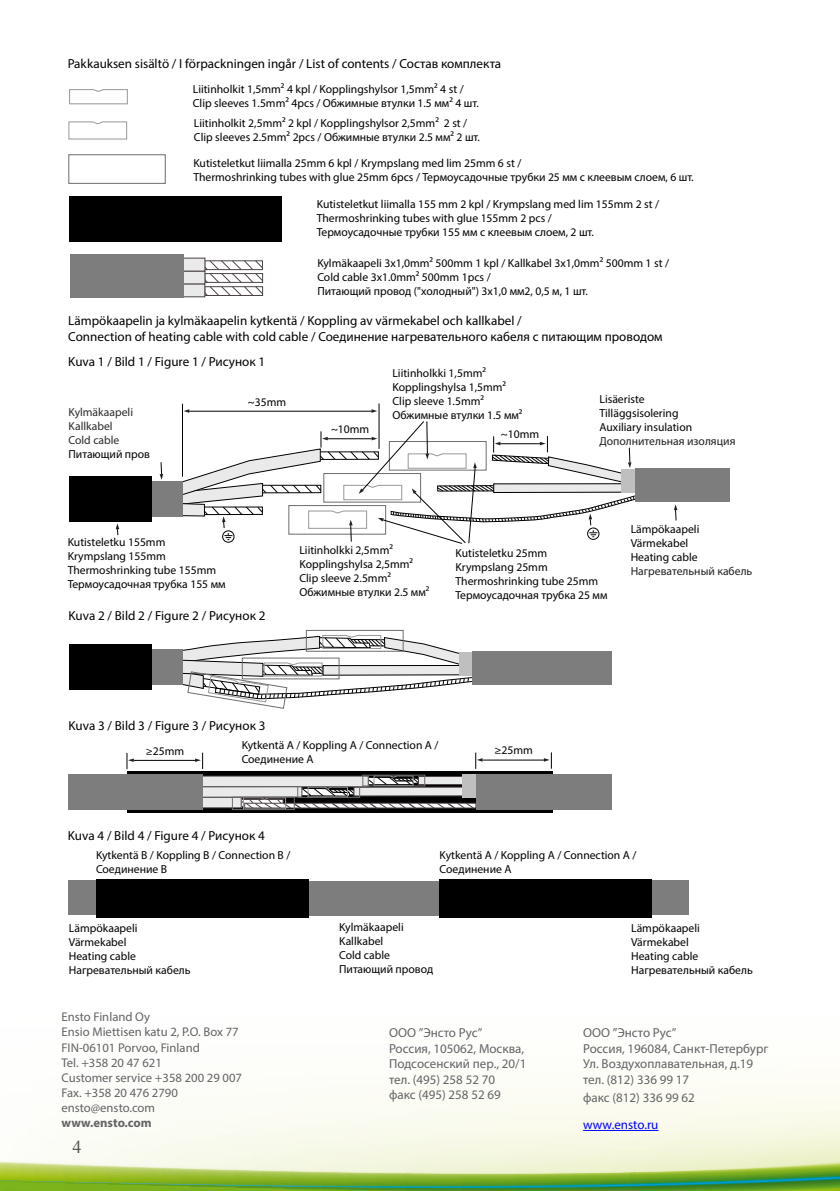
<style>
.page{position:relative;width:840px;height:1191px;background:#fff}
.page>*{position:absolute;margin:0;border:0;box-sizing:border-box;transform-origin:0 0}
.t1{font:18px "Times New Roman";color:#231f20}
.t2{font:13px/15.8px "Myriad Pro";color:#000}
.Leipäteksti_bullets{font:13px "Myriad Pro";color:#636366}
.Leipäteksti{font:13px "Myriad Pro";color:#636366}
.Leipäteksti_bullets-2{font:13px "Myriad Pro";color:#00f}
.t3{font:12.6px "Myriad Pro";color:#636366}
.t4{font:700 12.6px "Myriad Pro";color:#636366}
.t5{font:11.6px/14px "Myriad Pro";color:#000}
.t6{font:11.6px/14px "Myriad Pro";color:#2a2a2a}
.s1{color:#231f20}
.s2{color:#000}
.s3{color:#fff}
</style>
<div class="page">
<svg style="left:0;top:1084px;width:839px;height:107px"></svg>
<hr style="left:583px;top:1130px;width:75px;height:1px;background:#00f">
<svg style="left:68px;top:121px;width:59px;height:19px"></svg>
<div style="left:151px;top:649px;width:32px;height:36px;background:#7d7d7d"></div>
<div style="left:70px;top:644px;width:82px;height:46px;background:#000"></div>
<div style="left:306px;top:630px;width:97px;height:21px;border:1px solid #6d6d6d"></div>
<svg style="left:183px;top:634px;width:290px;height:75px"></svg>
<div style="left:459px;top:652px;width:13px;height:24px;background:#bfbfbf"></div>
<div style="left:472px;top:650px;width:139px;height:34px;background:#7d7d7d"></div>
<div style="left:69px;top:197px;width:212px;height:45px;background:#000"></div>
<div style="left:68px;top:154px;width:97px;height:30px;border:1px solid #6d6d6d"></div>
<svg style="left:205px;top:260px;width:58px;height:37px"></svg>
<div style="left:182px;top:284px;width:23px;height:13px;background:#eaeaea"></div>
<div style="left:182px;top:283px;width:23px;height:14px;border:1px solid #4c4444"></div>
<div style="left:182px;top:271px;width:23px;height:13px;background:#eaeaea"></div>
<div style="left:182px;top:271px;width:23px;height:13px;border:1px solid #4c4444"></div>
<div style="left:182px;top:258px;width:23px;height:13px;background:#eaeaea"></div>
<div style="left:70px;top:255px;width:113px;height:43px;background:#7d7d7d"></div>
<div style="left:651px;top:880px;width:37px;height:34px;background:#7d7d7d"></div>
<div style="left:307px;top:881px;width:133px;height:34px;background:#7d7d7d"></div>
<div style="left:68px;top:880px;width:28px;height:35px;background:#7d7d7d"></div>
<div style="left:96px;top:878px;width:212px;height:39px;background:#000"></div>
<div style="left:439px;top:879px;width:213px;height:38px;background:#000"></div>
<svg style="left:69px;top:89px;width:59px;height:16px"></svg>
<div style="left:127px;top:771px;width:425px;height:41px;background:#000"></div>
<div style="left:202px;top:797px;width:39px;height:10px;background:#eaeaea"></div>
<div style="left:202px;top:797px;width:39px;height:11px;border:1px solid #4c4444"></div>
<div style="left:244px;top:803px;width:232px;height:5px;border:1px solid #4c4444"></div>
<div style="left:462px;top:774px;width:14px;height:23px;background:#bfbfbf"></div>
<div style="left:475px;top:774px;width:136px;height:35px;background:#7d7d7d"></div>
<div style="left:202px;top:786px;width:100px;height:11px;background:#eaeaea"></div>
<div style="left:202px;top:776px;width:166px;height:10px;background:#eaeaea"></div>
<div style="left:202px;top:775px;width:166px;height:12px;border:1px solid #4c4444"></div>
<div style="left:68px;top:774px;width:135px;height:35px;background:#7d7d7d"></div>
<svg style="left:239px;top:775px;width:235px;height:34px"></svg>
<div style="left:232px;top:796px;width:62px;height:14px;border:1px solid #6d6d6d"></div>
<div style="left:297px;top:786px;width:63px;height:11px;border:1px solid #6d6d6d"></div>
<div style="left:362px;top:775px;width:63px;height:11px;border:1px solid #6d6d6d"></div>
<div style="left:634px;top:468px;width:95px;height:34px;background:#7d7d7d"></div>
<div style="left:151px;top:481px;width:31px;height:36px;background:#7d7d7d"></div>
<div style="left:69px;top:476px;width:82px;height:45px;background:#000"></div>
<svg style="left:475px;top:752px;width:7px;height:17px"></svg>
<hr style="left:482px;top:759px;width:63px;height:1px;background:#000">
<svg style="left:543px;top:752px;width:8px;height:16px"></svg>
<svg style="left:126px;top:753px;width:8px;height:16px"></svg>
<hr style="left:134px;top:760px;width:62px;height:1px;background:#000">
<svg style="left:195px;top:752px;width:8px;height:17px"></svg>
<hr style="left:182px;top:404px;width:1px;height:73px;background:#000">
<hr style="left:378px;top:403px;width:1px;height:46px;background:#000">
<svg style="left:184px;top:409px;width:5px;height:4px"></svg>
<hr style="left:189px;top:411px;width:184px;height:1px;background:#000">
<svg style="left:371px;top:409px;width:6px;height:4px"></svg>
<svg style="left:159px;top:462px;width:4px;height:18px"></svg>
<svg style="left:116px;top:523px;width:3px;height:12px"></svg>
<svg style="left:674px;top:504px;width:3px;height:16px"></svg>
<svg style="left:182px;top:420px;width:453px;height:124px"></svg>
<p class="t2" style="left:68px;top:55px;width:435px">Pakkauksen sisältö / I förpackningen ingår / List of contents / Состав комплекта</p>
<p class="t5" style="left:193px;top:82px;width:287px">Liitinholkit 1,5mm² 4 kpl / Kopplingshylsor 1,5mm² 4 st /<br>Clip sleeves 1.5mm² 4pcs / Обжимные втулки 1.5 мм² 4 шт.</p>
<p class="t5" style="left:194px;top:116px;width:287px">Liitinholkit 2,5mm² 2 kpl / Kopplingshylsor 2,5mm² 2 st /<br>Clip sleeves 2.5mm² 2pcs / Обжимные втулки 2.5 мм² 2 шт.</p>
<p class="t5" style="left:193px;top:156px;width:501px">Kutisteletkut liimalla 25mm 6 kpl / Krympslang med lim 25mm 6 st /<br>Thermoshrinking tubes with glue 25mm 6pcs / Термоусадочные трубки 25 мм с клеевым слоем, 6 шт.</p>
<p class="t5" style="left:316px;top:197px;width:343px">Kutisteletkut liimalla 155 mm 2 kpl / Krympslang med lim 155mm 2 st /<br>Thermoshrinking tubes with glue 155mm 2 pcs /<br>Термоусадочные трубки 155 мм с клеевым слоем, 2 шт.</p>
<p class="t5" style="left:317px;top:256px;width:353px">Kylmäkaapeli 3x1,0mm² 500mm 1 kpl / Kallkabel 3x1,0mm² 500mm 1 st /<br>Cold cable 3x1.0mm² 500mm 1pcs /<br>Питающий провод ("холодный") 3х1,0 мм2, 0,5 м, 1 шт.</p>
<p class="t2" style="left:68px;top:313px;width:595px">Lämpökaapelin ja kylmäkaapelin kytkentä / Koppling av värmekabel och kallkabel /<br>Connection of heating cable with cold cable / Соединение нагревательного кабеля с питающим проводом</p>
<p class="t2" style="left:68px;top:353px;width:198px">Kuva 1 / Bild 1 / Figure 1 / Рисунок 1</p>
<p class="t5" style="left:392px;top:366px;width:131px">Liitinholkki 1,5mm²<br>Kopplingshylsa 1,5mm²<br>Clip sleeve 1.5mm²<br>Обжимные втулки 1.5 мм²</p>
<p class="t5" style="left:599px;top:392px;width:137px">Lisäeriste<br>Tilläggsisolering<br>Auxiliary insulation<br><span class="s1">Дополнительная изоляция</span></p>
<p class="t5" style="left:248px;top:394px;width:40px">~35mm</p>
<p class="t6" style="left:68px;top:405px;width:95px">Kylmäkaapeli<br>Kallkabel<br>Cold cable<br><span class="s2">Питающий пров</span><span class="s3">од</span></p>
<p class="t5" style="left:331px;top:422px;width:40px">~10mm</p>
<p class="t5" style="left:500px;top:427px;width:40px">~10mm</p>
<p class="t5" style="left:68px;top:534px;width:159px">Kutisteletku 155mm<br>Krympslang 155mm<br>Thermoshrinking tube 155mm<br>Термоусадочная трубка 155 мм</p>
<p class="t2" style="left:68px;top:607px;width:198px">Kuva 2 / Bild 2 / Figure 2 / Рисунок 2</p>
<p class="t5" style="left:299px;top:543px;width:131px">Liitinholkki 2,5mm²<br>Kopplingshylsa 2,5mm²<br>Clip sleeve 2.5mm²<br>Обжимные втулки 2.5 мм²</p>
<p class="t5" style="left:455px;top:546px;width:153px">Kutisteletku 25mm<br>Krympslang 25mm<br>Thermoshrinking tube 25mm<br>Термоусадочная трубка 25 мм</p>
<p class="t5" style="left:630px;top:522px;width:123px">Lämpökaapeli<br>Värmekabel<br>Heating cable<br><span class="s1">Нагревательный кабель</span></p>
<p class="t2" style="left:68px;top:718px;width:198px">Kuva 3 / Bild 3 / Figure 3 / Рисунок 3</p>
<p class="t5" style="left:146px;top:743px;width:40px">≥25mm</p>
<p class="t5" style="left:241px;top:738px;width:198px">Kytkentä A / Koppling A / Connection A /<br>Соединение А</p>
<p class="t5" style="left:494px;top:743px;width:40px">≥25mm</p>
<p class="t2" style="left:68px;top:827px;width:198px">Kuva 4 / Bild 4 / Figure 4 / Рисунок 4</p>
<p class="t5" style="left:96px;top:848px;width:196px">Kytkentä B / Koppling B / Connection B /<br>Соединение B</p>
<p class="t5" style="left:439px;top:848px;width:198px">Kytkentä A / Koppling A / Connection A /<br>Соединение А</p>
<p class="t5" style="left:69px;top:920px;width:123px">Lämpökaapeli<br>Värmekabel<br>Heating cable<br>Нагревательный кабель</p>
<p class="t3" style="left:61px;top:1009px;width:90px">Ensto Finland Oy</p>
<p class="t3" style="left:61px;top:1024px;width:179px">Ensio Miettisen katu 2, P.O. Box 77</p>
<p class="t3" style="left:61px;top:1039px;width:140px">FIN-06101 Porvoo, Finland</p>
<p class="t3" style="left:61px;top:1054px;width:102px">Tel. +358 20 47 621</p>
<p class="t3" style="left:61px;top:1069px;width:182px">Customer service +358 200 29 007</p>
<p class="t3" style="left:61px;top:1085px;width:118px">Fax. +358 20 476 2790</p>
<p class="t3" style="left:61px;top:1100px;width:95px">ensto@ensto.com</p>
<p class="t4" style="left:61px;top:1115px;width:92px">www.ensto.com</p>
<h1 class="t1" style="left:72px;top:1134px;width:10px">4</h1>
<p class="t5" style="left:339px;top:920px;width:95px">Kylmäkaapeli<br>Kallkabel<br>Cold cable<br>Питающий провод</p>
<p class="Leipäteksti_bullets" style="left:389px;top:1024px;width:95px">ООО ”Энсто Рус”</p>
<p class="Leipäteksti_bullets" style="left:389px;top:1040px;width:136px">Россия, 105062, Москва,</p>
<p class="Leipäteksti_bullets" style="left:389px;top:1055px;width:139px">Подсосенский пер., 20/1</p>
<p class="Leipäteksti_bullets" style="left:389px;top:1071px;width:108px">тел. (495) 258 52 70</p>
<p class="Leipäteksti_bullets" style="left:389px;top:1087px;width:113px">факс (495) 258 52 69</p>
<p class="t5" style="left:630px;top:921px;width:123px">Lämpökaapeli<br>Värmekabel<br>Heating cable<br>Нагревательный кабель</p>
<p class="Leipäteksti_bullets" style="left:583px;top:1024px;width:95px">ООО ”Энсто Рус”</p>
<p class="Leipäteksti_bullets" style="left:583px;top:1040px;width:187px">Россия, 196084, Санкт-Петербург</p>
<p class="Leipäteksti_bullets" style="left:583px;top:1055px;width:171px">Ул. Воздухоплавательная, д.19</p>
<p class="Leipäteksti_bullets" style="left:583px;top:1071px;width:108px">тел. (812) 336 99 17</p>
<p class="Leipäteksti" style="left:583px;top:1089px;width:113px">факс (812) 336 99 62</p>
<p class="Leipäteksti_bullets-2" style="left:583px;top:1116px;width:77px">www.ensto.ru</p>
</div>
